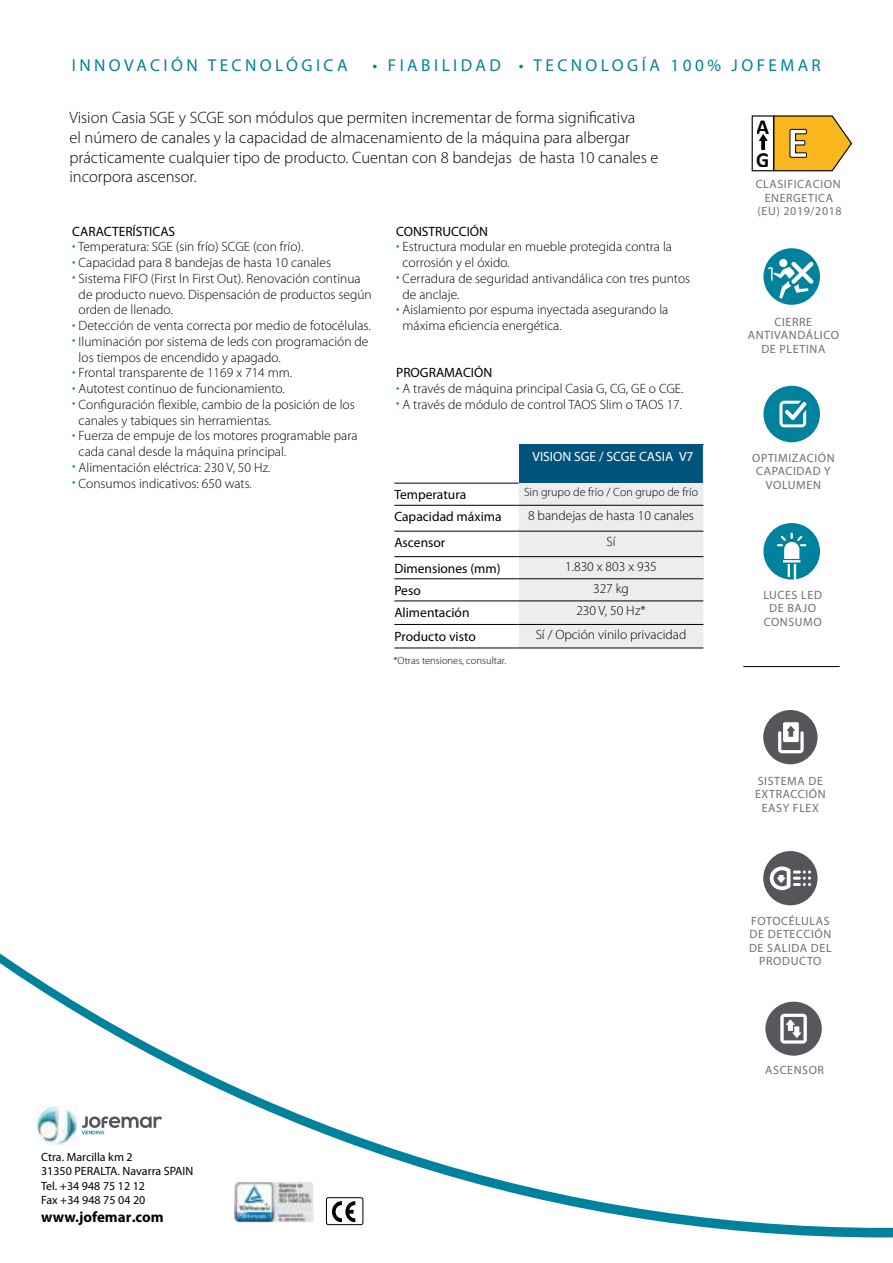
<style>
.page{position:relative;width:893px;height:1263px;background:#fff}
.page>*{position:absolute;margin:0;border:0;box-sizing:border-box;transform-origin:0 0}
.t1{font:700 21.45px "Calibri";color:#000100;scale:.96 1}
.t2{font:700 21.45px "Calibri";color:#000100}
.t3{font:17.25px "Myriad Pro";letter-spacing:.2em;color:#00829d}
.t4{font:300 16.5px/19.8px "Myriad Pro";color:#000}
.t5{font:700 15px "Myriad Pro";color:#000}
.t6{font:300 13.5px/15.8px "Myriad Pro";color:#000}
.t7{font:13.5px "Myriad Pro";color:#000}
.t8{font:13.5px "Myriad Pro";color:#fff}
.t9{font:12px/13.5px "Myriad Pro";letter-spacing:.05em;color:#706f6f;text-align:center}
.t10{font:12px/14.4px "Myriad Pro";color:#000}
.t11{font:12px/13.5px "Myriad Pro";letter-spacing:.05em;color:#707273;text-align:center}
.t12{font:300 12px "Myriad Pro";color:#000}
.t13{font:300 10.5px "Myriad Pro";color:#000}
.s1{color:#00829d}
</style>
<div class="page">
<svg style="left:763px;top:248px;width:57px;height:57px"></svg>
<svg style="left:763px;top:386px;width:57px;height:56px"></svg>
<svg style="left:763px;top:523px;width:57px;height:57px"></svg>
<svg style="left:0;top:905px;width:893px;height:332px"></svg>
<svg style="left:756px;top:1153px;width:37px;height:34px"></svg>
<div style="left:748px;top:1148px;width:56px;height:42px;border:1px solid #fff;border-radius:3px"></div>
<div style="left:326px;top:1197px;width:37px;height:28px;border:1px solid #000;border-radius:2px"></div>
<svg style="left:332px;top:1201px;width:24px;height:21px"></svg>
<hr style="left:743px;top:666px;width:97px;height:1px;background:#000">
<svg style="left:763px;top:710px;width:54px;height:54px"></svg>
<svg style="left:763px;top:851px;width:54px;height:54px"></svg>
<div style="left:231px;top:1181px;width:82px;height:44px;background:#fff;border-radius:4px"></div>
<img style="left:234px;top:1182px;width:79px;height:40px">
<svg style="left:765px;top:1002px;width:57px;height:54px"></svg>
<div style="left:519px;top:445px;width:184px;height:38px;background:#02547c"></div>
<div style="left:519px;top:483px;width:184px;height:165px;background:#ededed"></div>
<div style="left:519px;top:557px;width:184px;height:22px;background:#ededed"></div>
<hr style="left:394px;top:483px;width:125px;height:1px;background:#000">
<hr style="left:394px;top:505px;width:125px;height:1px;background:#000">
<hr style="left:519px;top:505px;width:184px;height:1px;background:#000">
<hr style="left:394px;top:531px;width:125px;height:1px;background:#000">
<hr style="left:519px;top:531px;width:184px;height:1px;background:#000">
<hr style="left:394px;top:556px;width:125px;height:1px;background:#000">
<hr style="left:519px;top:556px;width:184px;height:1px;background:#000">
<hr style="left:394px;top:578px;width:125px;height:1px;background:#000">
<hr style="left:519px;top:578px;width:184px;height:1px;background:#000">
<hr style="left:394px;top:601px;width:125px;height:1px;background:#000">
<hr style="left:394px;top:624px;width:125px;height:1px;background:#000">
<hr style="left:519px;top:624px;width:184px;height:1px;background:#000">
<hr style="left:394px;top:648px;width:125px;height:1px;background:#000">
<hr style="left:519px;top:648px;width:184px;height:1px;background:#000">
<hr style="left:519px;top:601px;width:184px;height:1px;background:#000">
<div style="left:752px;top:115px;width:22px;height:56px;border:1px solid #000100"></div>
<svg style="left:759px;top:135px;width:8px;height:14px"></svg>
<svg style="left:773px;top:115px;width:79px;height:57px"></svg>
<p class="t3" style="left:72px;top:55px;width:277px">INNOVACIÓN TECNOLÓGICA</p>
<p class="t3" style="left:372px;top:55px;width:450px">• FIABILIDAD • TECNOLOGÍA 100% JOFEMAR</p>
<p class="t4" style="left:69px;top:108px;width:591px">Vision Casia SGE y SCGE son módulos que permiten incrementar de forma significativa<br>el número de canales y la capacidad de almacenamiento de la máquina para albergar prácticamente cualquier tipo de producto. Cuentan con 8 bandejas de hasta 10 canales e incorpora ascensor.</p>
<p class="t7" style="left:72px;top:223px;width:104px">CARACTERÍSTICAS</p>
<p class="t6" style="left:72px;top:239px;width:233px"><span class="s1">•</span> Temperatura: SGE (sin frío) SCGE (con frío).</p>
<p class="t6" style="left:72px;top:255px;width:260px"><span class="s1">•</span> Capacidad para 8 bandejas de hasta 10 canales</p>
<p class="t6" style="left:79px;top:271px;width:295px;text-indent:-6px"><span class="s1">•</span> Sistema FIFO (First In First Out). Renovación continua de producto nuevo. Dispensación de productos según orden de llenado.</p>
<p class="t6" style="left:72px;top:318px;width:300px"><span class="s1">•</span> Detección de venta correcta por medio de fotocélulas.</p>
<p class="t6" style="left:79px;top:334px;width:291px;text-indent:-6px"><span class="s1">•</span> Iluminación por sistema de leds con programación de los tiempos de encendido y apagado.</p>
<p class="t6" style="left:72px;top:365px;width:221px"><span class="s1">•</span> Frontal transparente de 1169 x 714 mm.</p>
<p class="t6" style="left:72px;top:381px;width:214px"><span class="s1">•</span> Autotest continuo de funcionamiento.</p>
<p class="t6" style="left:79px;top:397px;width:278px;text-indent:-6px"><span class="s1">•</span> Configuración flexible, cambio de la posición de los canales y tabiques sin herramientas.</p>
<p class="t6" style="left:79px;top:428px;width:280px;text-indent:-6px"><span class="s1">•</span> Fuerza de empuje de los motores programable para cada canal desde la máquina principal.</p>
<p class="t6" style="left:72px;top:460px;width:200px"><span class="s1">•</span> Alimentación eléctrica: 230 V, 50 Hz.</p>
<p class="t6" style="left:72px;top:475px;width:181px"><span class="s1">•</span> Consumos indicativos: 650 wats.</p>
<p class="t7" style="left:396px;top:223px;width:93px">CONSTRUCCIÓN</p>
<p class="t6" style="left:403px;top:239px;width:271px;text-indent:-6px"><span class="s1">•</span> Estructura modular en mueble protegida contra la corrosión y el óxido.</p>
<p class="t6" style="left:403px;top:271px;width:289px;text-indent:-6px"><span class="s1">•</span> Cerradura de seguridad antivandálica con tres puntos de anclaje.</p>
<p class="t6" style="left:403px;top:302px;width:267px;text-indent:-6px"><span class="s1">•</span> Aislamiento por espuma inyectada asegurando la máxima eficiencia energética.</p>
<p class="t7" style="left:396px;top:364px;width:98px">PROGRAMACIÓN</p>
<p class="t6" style="left:396px;top:381px;width:289px"><span class="s1">•</span> A través de máquina principal Casia G, CG, GE o CGE.</p>
<p class="t6" style="left:396px;top:397px;width:287px"><span class="s1">•</span> A través de módulo de control TAOS Slim o TAOS 17.</p>
<p class="t8" style="left:532px;top:448px;width:162px">VISION SGE / SCGE CASIA V7</p>
<p class="t7" style="left:394px;top:486px;width:73px">Temperatura</p>
<p class="t12" style="left:524px;top:486px;width:176px">Sin grupo de frío / Con grupo de frío</p>
<p class="t7" style="left:394px;top:508px;width:109px">Capacidad máxima</p>
<p class="t6" style="left:528px;top:507px;width:167px">8 bandejas de hasta 10 canales</p>
<p class="t7" style="left:394px;top:534px;width:52px">Ascensor</p>
<p class="t6" style="left:606px;top:533px;width:11px">Sí</p>
<p class="t7" style="left:394px;top:560px;width:108px">Dimensiones (mm)</p>
<p class="t6" style="left:565px;top:559px;width:93px">1.830 x 803 x 935</p>
<p class="t7" style="left:394px;top:582px;width:28px">Peso</p>
<p class="t6" style="left:593px;top:581px;width:37px">327 kg</p>
<p class="t7" style="left:394px;top:604px;width:77px">Alimentación</p>
<p class="t6" style="left:576px;top:603px;width:71px">230 V, 50 Hz*</p>
<p class="t7" style="left:394px;top:628px;width:83px">Producto visto</p>
<p class="t6" style="left:536px;top:627px;width:152px">Sí / Opción vinilo privacidad</p>
<p class="t13" style="left:393px;top:654px;width:115px">*Otras tensiones, consultar.</p>
<p class="t10" style="left:41px;top:1149px;width:154px">Ctra. Marcilla km 2<br>31350 PERALTA. Navarra SPAIN<br>Tel. +34 948 75 12 12<br>Fax +34 948 75 04 20</p>
<p class="t5" style="left:41px;top:1207px;width:124px">www.jofemar.com</p>
<h1 class="t2" style="left:757px;top:113px;width:15px">A</h1>
<h1 class="t1" style="left:756px;top:146px;width:15px">G</h1>
<p class="t11" style="left:756px;top:177px;width:87px">CLASIFICACION<br>ENERGETICA (EU) 2019/2018</p>
<p class="t9" style="left:748px;top:315px;width:93px">CIERRE<br>ANTIVANDÁLICO<br>DE PLETINA</p>
<p class="t9" style="left:752px;top:451px;width:84px">OPTIMIZACIÓN<br>CAPACIDAD Y<br>VOLUMEN</p>
<p class="t9" style="left:763px;top:588px;width:60px">LUCES LED<br>DE BAJO<br>CONSUMO</p>
<p class="t9" style="left:755px;top:774px;width:72px">SISTEMA DE<br>EXTRACCIÓN<br>EASY FLEX</p>
<p class="t9" style="left:749px;top:914px;width:84px">FOTOCÉLULAS<br>DE DETECCIÓN<br>DE SALIDA DEL<br>PRODUCTO</p>
<p class="t9" style="left:765px;top:1063px;width:60px">ASCENSOR</p>
</div>
